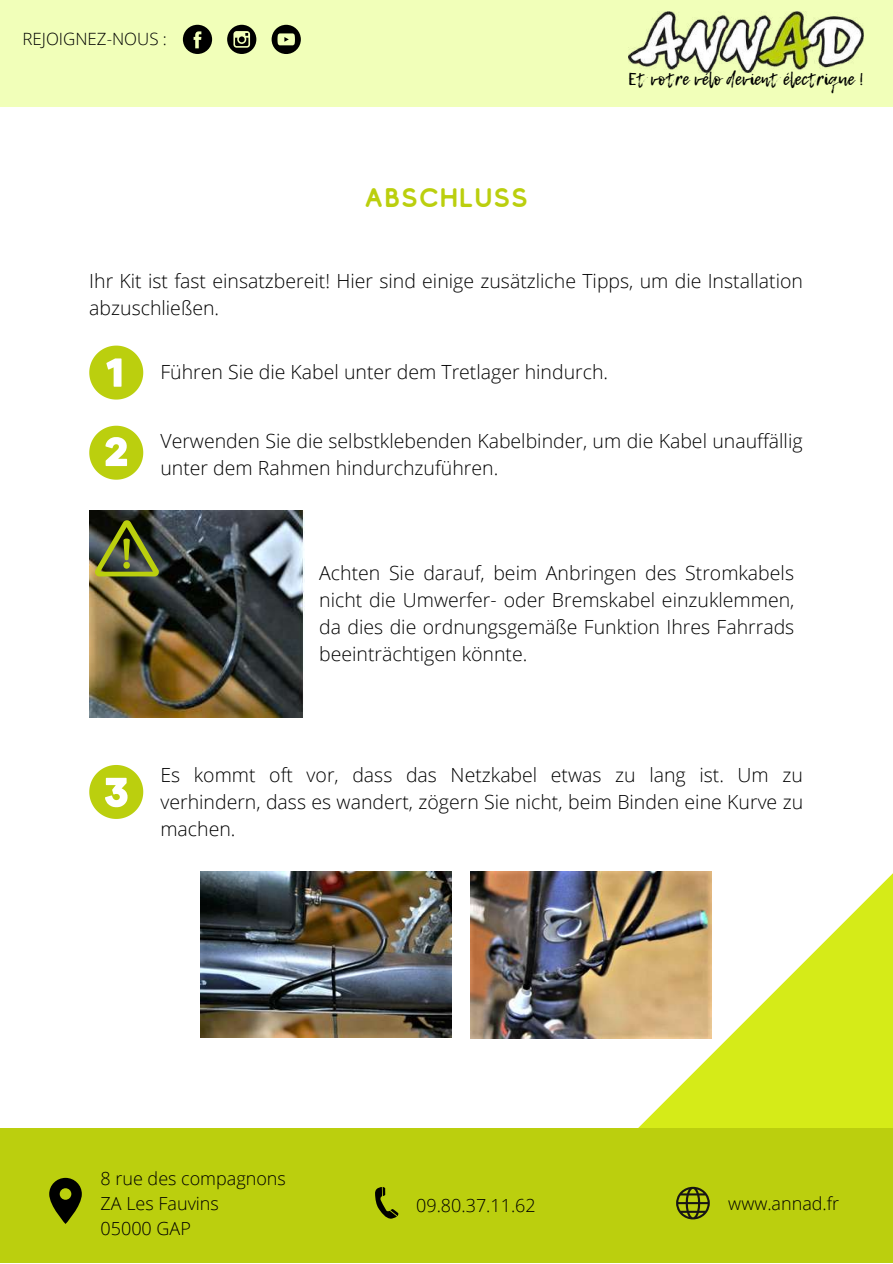
<style>
.page{position:relative;width:893px;height:1264px;background:#fff}
.page>*{position:absolute;margin:0;border:0;box-sizing:border-box;transform-origin:0 0}
.t1{font:27px "Comodo";color:#bbcf0e}
.t2{font:300 19.5px/27px "Open Sans";color:#000}
.t3{font:300 18px/24.8px "Open Sans";color:#000}
.t4{font:17.1px "Lemon Tuesday";color:#000}
.t5{font:300 16.95px "Open Sans";color:#000}
</style>
<div class="page">
<div style="left:0;top:0;width:892px;height:107px;background:#f1ffb9"></div>
<img style="left:628px;top:12px;width:235px;height:61px">
<svg style="left:183px;top:25px;width:29px;height:29px"></svg>
<svg style="left:227px;top:25px;width:29px;height:29px"></svg>
<svg style="left:271px;top:25px;width:30px;height:29px"></svg>
<svg style="left:606px;top:871px;width:286px;height:257px;fill:#d5eb18"></svg>
<div style="left:0;top:1128px;width:892px;height:134px;background:#bbcf0e"></div>
<svg style="left:375px;top:1187px;width:23px;height:32px"></svg>
<svg style="left:676px;top:1186px;width:33px;height:33px"></svg>
<svg style="left:49px;top:1177px;width:33px;height:46px"></svg>
<svg style="left:89px;top:345px;width:54px;height:54px"></svg>
<svg style="left:89px;top:426px;width:54px;height:53px"></svg>
<svg style="left:89px;top:765px;width:54px;height:54px"></svg>
<img style="left:89px;top:510px;width:215px;height:207px">
<svg style="left:95px;top:520px;width:65px;height:56px;background:#545d26"></svg>
<img style="left:200px;top:871px;width:252px;height:166px">
<img style="left:470px;top:871px;width:241px;height:167px">
<p class="t5" style="left:23px;top:27px;width:146px">REJOIGNEZ-NOUS :</p>
<h1 class="t1" style="left:364px;top:183px;width:166px">ABSCHLUSS</h1>
<p class="t4" style="left:628px;top:66px;width:237px">Et votre vélo devient électrique !</p>
<p class="t2" style="left:89px;top:267px;width:715px">Ihr Kit ist fast einsatzbereit! Hier sind einige zusätzliche Tipps, um die Installation abzuschließen.</p>
<p class="t2" style="left:160px;top:358px;width:449px">Führen Sie die Kabel unter dem Tretlager hindurch.</p>
<p class="t2" style="left:160px;top:427px;width:643px">Verwenden Sie die selbstklebenden Kabelbinder, um die Kabel unauffällig unter dem Rahmen hindurchzuführen.</p>
<p class="t2" style="left:319px;top:559px;width:476px;text-align:justify">Achten Sie darauf, beim Anbringen des Stromkabels nicht die Umwerfer- oder Bremskabel einzuklemmen, da dies die ordnungsgemäße Funktion Ihres Fahrrads beeinträchtigen könnte.</p>
<p class="t2" style="left:160px;top:761px;width:644px;text-align:justify">Es kommt oft vor, dass das Netzkabel etwas zu lang ist. Um zu verhindern, dass es wandert, zögern Sie nicht, beim Binden eine Kurve zu machen.</p>
<p class="t3" style="left:101px;top:1165px;width:187px">8 rue des compagnons<br>ZA Les Fauvins<br>05000 GAP</p>
<p class="t3" style="left:416px;top:1192px;width:121px">09.80.37.11.62</p>
<p class="t3" style="left:728px;top:1190px;width:112px">www.annad.fr</p>
</div>
